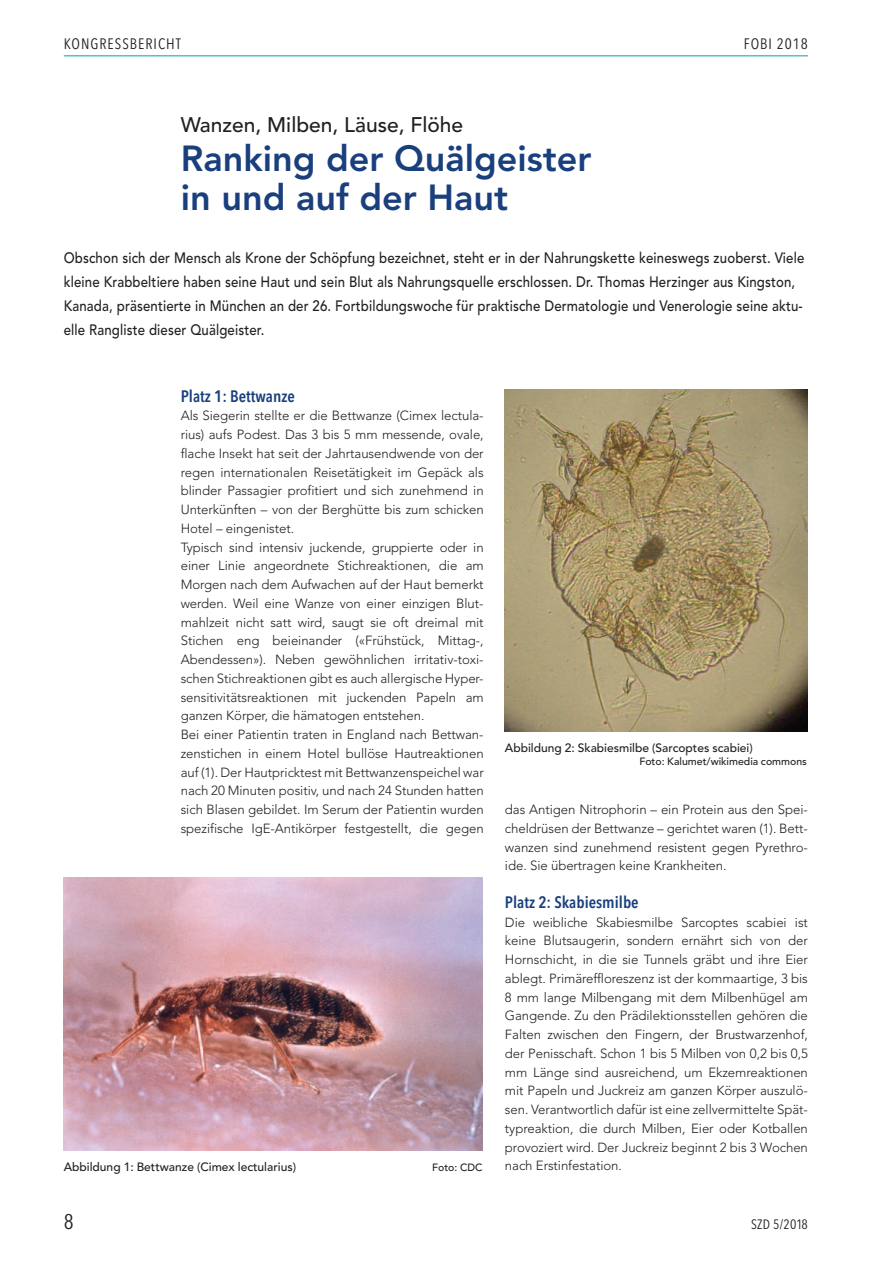
<style>
.page{position:relative;width:893px;height:1263px;background:#fff}
.page>*{position:absolute;margin:0;border:0;box-sizing:border-box;transform-origin:0 0}
.t1{font:800 36px/39px "Avenir";color:#193f7d}
.t2{font:500 21px "Avenir";color:#231f20}
.t3{font:21px "Avenir Next Condensed";color:#231f20}
.t4{font:600 16.5px "Avenir Next Condensed";color:#193f7d}
.t5{font:500 15px/24px "Avenir";letter-spacing:.01em;color:#231f20;scale:.88 1}
.t6{font:15px "Avenir Next Condensed";letter-spacing:.065em;color:#231f20}
.t7{font:13.5px "Avenir Next Condensed";letter-spacing:.02em;color:#231f20}
.t8{font:300 13.2px/18.8px "Avenir";letter-spacing:-.005em;color:#231f20;text-align:justify}
.t9{font:500 12px "Avenir";color:#231f20}
.t10{font:500 10.5px "Avenir";color:#231f20}
</style>
<div class="page">
<hr style="left:64px;top:55px;width:744px;height:1px;background:#02a3ae">
<img style="left:64px;top:878px;width:419px;height:272px">
<img style="left:505px;top:389px;width:303px;height:342px">
<p class="t6" style="left:64px;top:31px;width:119px">KONGRESSBERICHT</p>
<p class="t6" style="left:744px;top:31px;width:66px">FOBI 2018</p>
<h2 class="t2" style="left:181px;top:106px;width:284px">Wanzen, Milben, Läuse, Flöhe</h2>
<h1 class="t1" style="left:181px;top:139px;width:412px">Ranking der Quälgeister in und auf der Haut</h1>
<p class="t5" style="left:64px;top:245px;width:843px">Obschon sich der Mensch als Krone der Schöpfung bezeichnet, steht er in der Nahrungskette keineswegs zuoberst. Viele kleine Krabbeltiere haben seine Haut und sein Blut als Nahrungsquelle erschlossen. Dr. Thomas Herzinger aus Kingston, Kanada, präsentierte in München an der 26. Fortbildungswoche für praktische Dermatologie und Venerologie seine aktu&shy;elle Rangliste dieser Quälgeister.</p>
<p class="t4" style="left:181px;top:382px;width:116px">Platz 1: Bettwanze</p>
<p class="t8" style="left:181px;top:406px;width:304px;text-align:left">Als Siegerin stellte er die Bettwanze (Cimex lectula&shy;rius) aufs Podest. Das 3 bis 5 mm messende, ovale, flache Insekt hat seit der Jahrtausendwende von der regen internationalen Reisetätigkeit im Gepäck als blinder Passagier profitiert und sich zunehmend in Unterkünften – von der Berghütte bis zum schicken Hotel – eingenistet.<br>Typisch sind intensiv juckende, gruppierte oder in einer Linie angeordnete Stichreaktionen, die am Morgen nach dem Aufwachen auf der Haut bemerkt werden. Weil eine Wanze von einer einzigen Blut&shy;mahlzeit nicht satt wird, saugt sie oft dreimal mit Stichen eng beieinander («Frühstück, Mittag-, Abendessen»). Neben gewöhnlichen irritativ-toxi&shy;schen Stichreaktionen gibt es auch allergische Hyper&shy;sensitivitätsreaktionen mit juckenden Papeln am ganzen Körper, die hämatogen entstehen.<br>Bei einer Patientin traten in England nach Bettwan&shy;zenstichen in einem Hotel bullöse Hautreaktionen auf (1). Der Hautpricktest mit Bettwanzenspeichel war nach 20 Minuten positiv, und nach 24 Stunden hatten sich Blasen gebildet. Im Serum der Patientin wurden spezifische IgE-Antikörper festgestellt, die gegen</p>
<p class="t9" style="left:64px;top:1156px;width:234px">Abbildung 1: Bettwanze (Cimex lectularius)</p>
<p class="t10" style="left:432px;top:1158px;width:52px">Foto: CDC</p>
<p class="t9" style="left:505px;top:737px;width:249px">Abbildung 2: Skabiesmilbe (Sarcoptes scabiei)</p>
<p class="t10" style="left:639px;top:753px;width:169px">Foto: Kalumet/wikimedia commons</p>
<p class="t8" style="left:505px;top:800px;width:304px">das Antigen Nitrophorin – ein Protein aus den Spei&shy;cheldrüsen der Bettwanze – gerichtet waren (1). Bett&shy;wanzen sind zunehmend resistent gegen Pyrethro&shy;ide. Sie übertragen keine Krankheiten.</p>
<p class="t4" style="left:505px;top:888px;width:135px">Platz 2: Skabiesmilbe</p>
<p class="t8" style="left:505px;top:913px;width:304px">Die weibliche Skabiesmilbe Sarcoptes scabiei ist keine Blutsaugerin, sondern ernährt sich von der Hornschicht, in die sie Tunnels gräbt und ihre Eier ablegt. Primäreffloreszenz ist der kommaartige, 3 bis 8 mm lange Milbengang mit dem Milbenhügel am Gangende. Zu den Prädilektionsstellen gehören die Falten zwischen den Fingern, der Brustwarzenhof, der Penisschaft. Schon 1 bis 5 Milben von 0,2 bis 0,5 mm Länge sind ausreichend, um Ekzemreaktionen mit Papeln und Juckreiz am ganzen Körper auszulö&shy;sen. Verantwortlich dafür ist eine zellvermittelte Spät&shy;typreaktion, die durch Milben, Eier oder Kotballen provoziert wird. Der Juckreiz beginnt 2 bis 3 Wochen nach Erstinfestation.</p>
<h2 class="t3" style="left:64px;top:1203px;width:11px">8</h2>
<p class="t7" style="left:751px;top:1212px;width:58px">SZD 5/2018</p>
</div>
